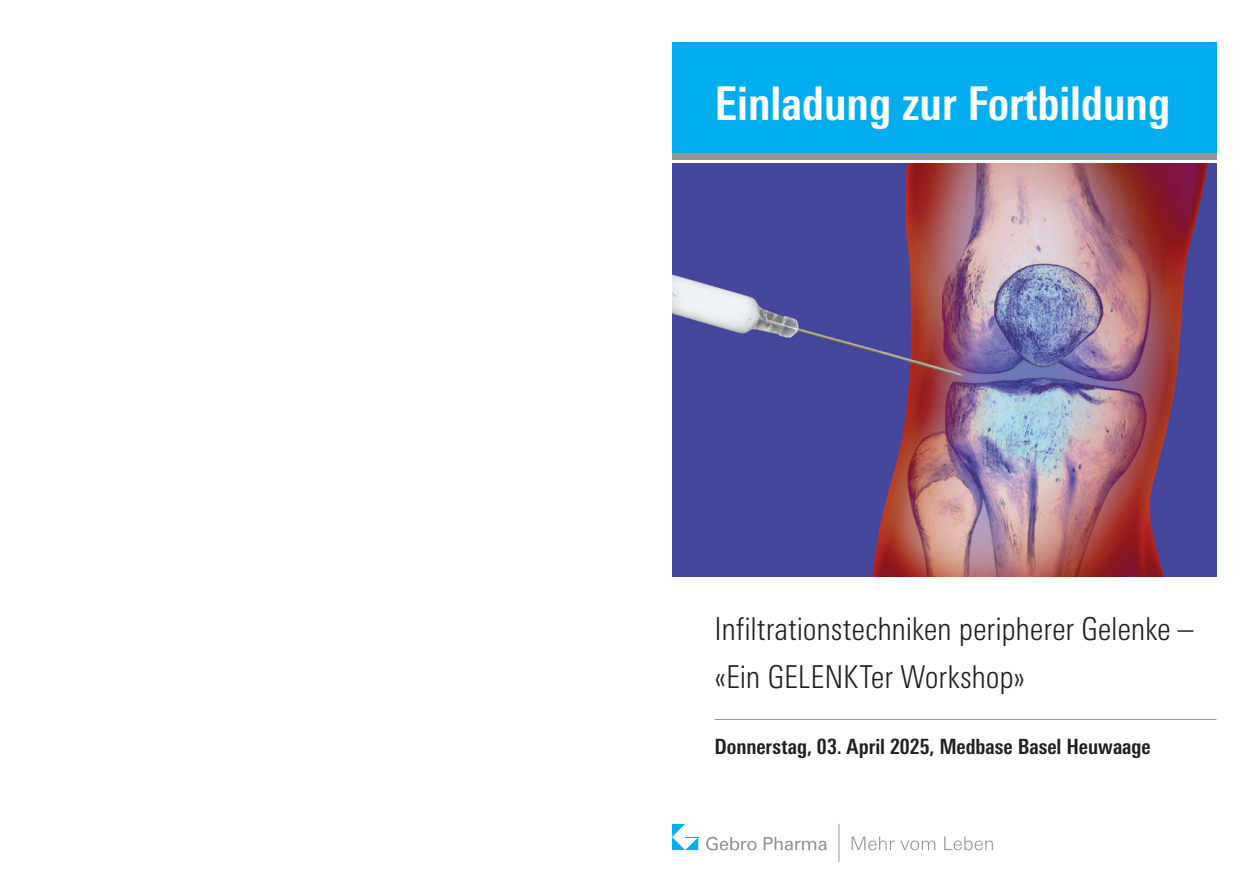
<style>
.page{position:relative;width:1259px;height:893px;background:#fff}
.page>*{position:absolute;margin:0;border:0;box-sizing:border-box;transform-origin:0 0}
.t1{font:700 condensed 46.5px "Univers Next Pro";color:#fff}
.t2{font:300 condensed 31.5px/48px "Univers Next Pro";letter-spacing:-.01em;color:#231f20}
.t3{font:700 condensed 21px "Univers Next Pro";letter-spacing:-.005em;color:#231f20}
</style>
<div class="page">
<div style="left:672px;top:43px;width:544px;height:110px;background:#00aeef"></div>
<div style="left:672px;top:153px;width:544px;height:6px;background:#939598"></div>
<hr style="left:714px;top:719px;width:502px;height:1px;background:#939598">
<svg style="left:706px;top:837px;width:50px;height:13px"></svg>
<svg style="left:763px;top:837px;width:63px;height:13px"></svg>
<svg style="left:672px;top:824px;width:26px;height:26px"></svg>
<hr style="left:838px;top:824px;width:1px;height:37px;background:#939598">
<svg style="left:851px;top:836px;width:43px;height:14px"></svg>
<svg style="left:900px;top:840px;width:35px;height:10px"></svg>
<svg style="left:944px;top:836px;width:49px;height:14px"></svg>
<img style="left:672px;top:164px;width:544px;height:412px">
<h1 class="t1" style="left:714px;top:76px;width:457px">Einladung zur Fortbildung</h1>
<p class="t2" style="left:714px;top:605px;width:480px">Infiltrationstechniken peripherer Gelenke – «Ein GELENKTer Workshop»</p>
<p class="t3" style="left:714px;top:734px;width:438px">Donnerstag, 27. März 2025, Medbase Basel Heuwaage</p>
<p class="t3" style="left:817px;top:734px;width:70px">03 April</p>
</div>
